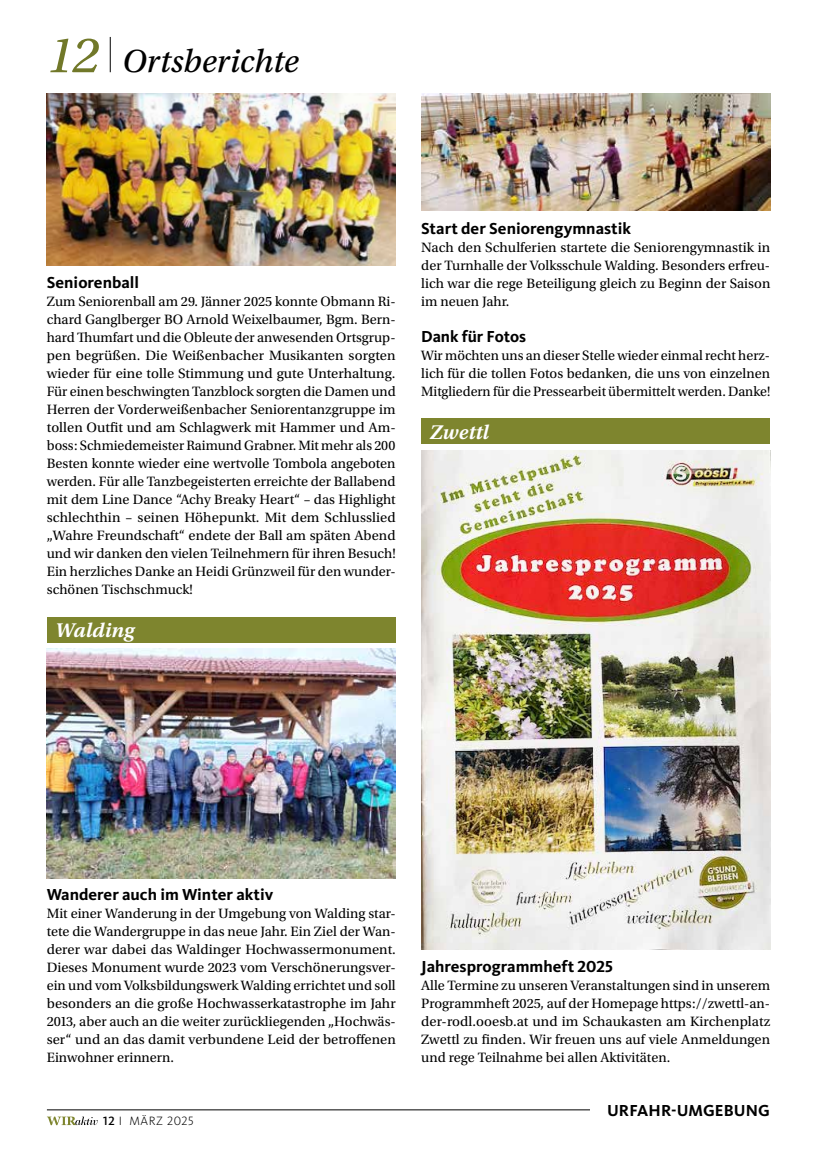
<style>
.page{position:relative;width:817px;height:1157px;background:#fff}
.page>*{position:absolute;margin:0;border:0;box-sizing:border-box;transform-origin:0 0}
.t1{font:33.75px "Utopia Std Capt It";color:#000}
.t2{font:21px "Utopia Std Semibold Capt It";color:#fff}
.t3{font:700 16.5px "Kievit OT";color:#000}
.t4{font:14.25px/18px "Utopia Std";color:#000;text-align:justify}
.t5{font:300 12.45px "Kievit OT";letter-spacing:.04em;color:#000}
.s1{font-size:52.65px;color:#717829}
.s2{font-weight:500}
</style>
<div class="page">
<hr style="left:110px;top:37px;width:1px;height:35px;background:#000">
<hr style="left:47px;top:1109px;width:722px;height:1px;background:#000">
<svg style="left:47px;top:1116px;width:51px;height:9px"></svg>
<div style="left:589px;top:1086px;width:181px;height:40px;background:#fff"></div>
<div style="left:47px;top:617px;width:348px;height:25px;background:#7e852e"></div>
<img style="left:47px;top:94px;width:348px;height:172px">
<img style="left:47px;top:648px;width:348px;height:230px">
<div style="left:421px;top:419px;width:349px;height:25px;background:#7e852e"></div>
<img style="left:421px;top:94px;width:349px;height:116px">
<img style="left:421px;top:450px;width:349px;height:499px">
<h1 class="t1" style="left:47px;top:42px;width:253px"><span class="s1">12</span> Ortsberichte</h1>
<p class="t3" style="left:47px;top:273px;width:94px">Seniorenball</p>
<p class="t4" style="left:47px;top:293px;width:350px">Zum Seniorenball am 29. Jänner 2025 konnte Obmann Ri&shy;chard Ganglberger BO Arnold Weixelbaumer, Bgm. Bern&shy;hard Thumfart und die Obleute der anwesenden Ortsgrup&shy;pen begrüßen. Die Weißenbacher Musikanten sorgten wieder für eine tolle Stimmung und gute Unterhaltung.<br>Für einen beschwingten Tanzblock sorgten die Damen und Herren der Vorderweißenbacher Seniorentanzgruppe im tollen Outfit und am Schlagwerk mit Hammer und Am&shy;boss: Schmiedemeister Raimund Grabner. Mit mehr als 200<br>Besten konnte wieder eine wertvolle Tombola angeboten werden. Für alle Tanzbegeisterten erreichte der Ballabend mit dem Line Dance “Achy Breaky Heart“ – das Highlight schlechthin – seinen Höhepunkt. Mit dem Schlusslied „Wahre Freundschaft“ endete der Ball am späten Abend und wir danken den vielen Teilnehmern für ihren Besuch!<br>Ein herzliches Danke an Heidi Grünzweil für den wunder&shy;schönen Tischschmuck!</p>
<h2 class="t2" style="left:55px;top:618px;width:81px">Walding</h2>
<p class="t3" style="left:421px;top:219px;width:211px">Start der Seniorengymnastik</p>
<p class="t4" style="left:421px;top:239px;width:350px">Nach den Schulferien startete die Seniorengymnastik in der Turnhalle der Volksschule Walding. Besonders erfreu&shy;lich war die rege Beteiligung gleich zu Beginn der Saison im neuen Jahr.</p>
<p class="t3" style="left:421px;top:327px;width:106px">Dank für Fotos</p>
<p class="t4" style="left:421px;top:347px;width:350px">Wir möchten uns an dieser Stelle wieder einmal recht herz&shy;lich für die tollen Fotos bedanken, die uns von einzelnen Mitgliedern für die Pressearbeit übermittelt werden. Danke!</p>
<h2 class="t2" style="left:429px;top:420px;width:61px">Zwettl</h2>
<p class="t3" style="left:47px;top:885px;width:228px">Wanderer auch im Winter aktiv</p>
<p class="t4" style="left:47px;top:905px;width:350px">Mit einer Wanderung in der Umgebung von Walding star&shy;tete die Wandergruppe in das neue Jahr. Ein Ziel der Wan&shy;derer war dabei das Waldinger Hochwassermonument.<br>Dieses Monument wurde 2023 vom Verschönerungsver&shy;ein und vom Volksbildungswerk Walding errichtet und soll besonders an die große Hochwasserkatastrophe im Jahr 2013, aber auch an die weiter zurückliegenden „Hochwäs&shy;ser“ und an das damit verbundene Leid der betroffenen Einwohner erinnern.</p>
<p class="t5" style="left:103px;top:1114px;width:92px"><span class="s2">12</span> I MÄRZ 2025</p>
<p class="t3" style="left:421px;top:957px;width:193px">Jahresprogrammheft 2025</p>
<p class="t4" style="left:421px;top:977px;width:350px">Alle Termine zu unseren Veranstaltungen sind in unserem Programmheft 2025, auf der Homepage https://zwettl-an&shy;der-rodl.ooesb.at und im Schaukasten am Kirchenplatz Zwettl zu finden. Wir freuen uns auf viele Anmeldungen und rege Teilnahme bei allen Aktivitäten.</p>
<p class="t3" style="left:607px;top:1101px;width:164px">URFAHR-UMGEBUNG</p>
</div>
